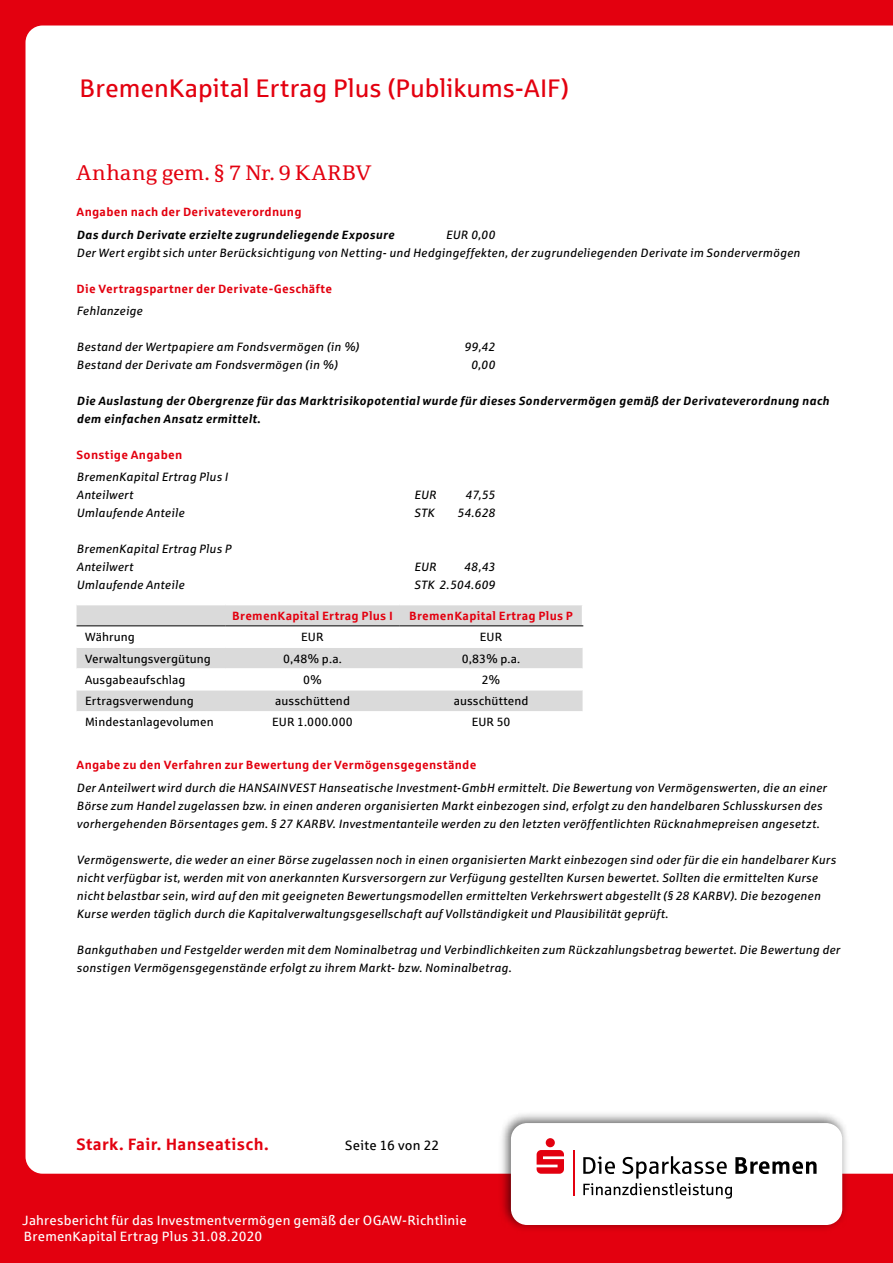
<style>
.page{position:relative;width:893px;height:1263px;background:#e3000f}
.page>*{position:absolute;margin:0;border:0;box-sizing:border-box;transform-origin:0 0}
.t1{font:25.5px "Sparkasse Rg";color:#e3000f}
.t2{font:21px "Sparkasse Serif";letter-spacing:.01em;color:#e3000f}
.t3{font:700 16.5px "Sparkasse Rg";letter-spacing:.015em;color:#e3000f}
.t4{font:13.5px/16.2px "Sparkasse Rg";letter-spacing:.015em;color:#fff}
.t5{font:13.5px "Sparkasse Rg";letter-spacing:.015em;color:#000}
.t6{font:italic 12px/18px "Sparkasse Rg";letter-spacing:.02em;color:#000}
.t7{font:700 12px "Sparkasse Rg";letter-spacing:.025em;color:#e3000f}
.t8{font:italic 700 12px/18px "Sparkasse Rg";letter-spacing:.02em;color:#000}
.t9{font:12px "Sparkasse Rg";letter-spacing:.01em;color:#000}
</style>
<div class="page">
<div style="left:26px;top:26px;width:867px;height:1148px;background:#fff"></div>
<img style="left:496px;top:1108px;width:357px;height:121px">
<div style="left:511px;top:1123px;width:331px;height:102px;background:#fff;border-radius:16px"></div>
<div style="left:546px;top:1138px;width:9px;height:9px;background:#e3000f;border-radius:50%"></div>
<svg style="left:537px;top:1150px;width:27px;height:24px"></svg>
<svg style="left:583px;top:1156px;width:233px;height:42px"></svg>
<hr style="left:573px;top:1150px;width:2px;height:45px;background:#e3000f">
<div style="left:77px;top:605px;width:505px;height:20px;background:#dadada"></div>
<svg style="left:77px;top:626px;width:506px;height:106px;background:#efefef"></svg>
<hr style="left:77px;top:647px;width:148px;height:1px;background:#fff">
<hr style="left:77px;top:668px;width:148px;height:1px;background:#fff">
<hr style="left:77px;top:690px;width:148px;height:1px;background:#fff">
<hr style="left:225px;top:647px;width:175px;height:1px;background:#fff">
<hr style="left:400px;top:647px;width:183px;height:1px;background:#fff">
<hr style="left:225px;top:668px;width:175px;height:1px;background:#fff">
<hr style="left:400px;top:668px;width:183px;height:1px;background:#fff">
<hr style="left:225px;top:690px;width:175px;height:1px;background:#fff">
<hr style="left:400px;top:690px;width:183px;height:1px;background:#fff">
<hr style="left:77px;top:604px;width:148px;height:1px;background:#fff">
<hr style="left:225px;top:604px;width:175px;height:1px;background:#fff">
<hr style="left:400px;top:604px;width:183px;height:1px;background:#fff">
<svg style="left:582px;top:605px;width:1px;height:20px"></svg>
<hr style="left:77px;top:625px;width:148px;height:1px;background:#000">
<hr style="left:225px;top:625px;width:175px;height:1px;background:#000">
<hr style="left:400px;top:625px;width:183px;height:1px;background:#000">
<h1 class="t1" style="left:80px;top:72px;width:491px">BremenKapital Ertrag Plus (Publikums-AIF)</h1>
<h2 class="t2" style="left:77px;top:160px;width:296px">Anhang gem. § 7 Nr. 9 KARBV</h2>
<p class="t7" style="left:77px;top:205px;width:227px">Angaben nach der Derivateverordnung</p>
<p class="t8" style="left:77px;top:225px;width:319px">Das durch Derivate erzielte zugrundeliegende Exposure</p>
<p class="t6" style="left:77px;top:225px;width:725px;text-indent:369px">EUR 0,00<br>Der Wert ergibt sich unter Berücksichtigung von Netting- und Hedgingeffekten, der zugrundeliegenden Derivate im Sondervermögen</p>
<p class="t7" style="left:77px;top:281px;width:257px">Die Vertragspartner der Derivate-Geschäfte</p>
<p class="t6" style="left:77px;top:301px;width:68px">Fehlanzeige</p>
<p class="t6" style="left:77px;top:337px;width:284px">Bestand der Wertpapiere am Fondsvermögen (in %)</p>
<p class="t6" style="left:464px;top:337px;width:32px">99,42</p>
<p class="t6" style="left:77px;top:355px;width:263px">Bestand der Derivate am Fondsvermögen (in %)</p>
<p class="t6" style="left:471px;top:355px;width:26px">0,00</p>
<p class="t8" style="left:77px;top:391px;width:754px">Die Auslastung der Obergrenze für das Marktrisikopotential wurde für dieses Sondervermögen gemäß der Derivateverordnung nach dem einfachen Ansatz ermittelt.</p>
<p class="t7" style="left:77px;top:447px;width:107px">Sonstige Angaben</p>
<p class="t6" style="left:77px;top:468px;width:153px">BremenKapital Ertrag Plus I<br>Anteilwert</p>
<p class="t6" style="left:414px;top:486px;width:24px">EUR</p>
<p class="t6" style="left:465px;top:486px;width:31px">47,55</p>
<p class="t6" style="left:77px;top:504px;width:109px">Umlaufende Anteile</p>
<p class="t6" style="left:414px;top:504px;width:22px">STK</p>
<p class="t6" style="left:457px;top:504px;width:40px">54.628</p>
<p class="t6" style="left:77px;top:540px;width:156px">BremenKapital Ertrag Plus P<br>Anteilwert</p>
<p class="t6" style="left:414px;top:558px;width:24px">EUR</p>
<p class="t6" style="left:464px;top:558px;width:33px">48,43</p>
<p class="t6" style="left:77px;top:576px;width:109px">Umlaufende Anteile</p>
<p class="t6" style="left:414px;top:576px;width:82px">STK 2.504.609</p>
<p class="t7" style="left:232px;top:608px;width:162px">BremenKapital Ertrag Plus I</p>
<p class="t7" style="left:409px;top:608px;width:166px">BremenKapital Ertrag Plus P</p>
<p class="t9" style="left:85px;top:630px;width:51px">Währung</p>
<p class="t9" style="left:301px;top:630px;width:24px">EUR</p>
<p class="t9" style="left:480px;top:630px;width:24px">EUR</p>
<p class="t9" style="left:85px;top:651px;width:127px">Verwaltungsvergütung</p>
<p class="t9" style="left:283px;top:651px;width:60px">0,48% p.a.</p>
<p class="t9" style="left:462px;top:651px;width:60px">0,83% p.a.</p>
<p class="t9" style="left:85px;top:672px;width:102px">Ausgabeaufschlag</p>
<p class="t9" style="left:303px;top:672px;width:20px">0%</p>
<p class="t9" style="left:482px;top:672px;width:20px">2%</p>
<p class="t9" style="left:85px;top:694px;width:110px">Ertragsverwendung</p>
<p class="t9" style="left:275px;top:694px;width:76px">ausschüttend</p>
<p class="t9" style="left:454px;top:694px;width:76px">ausschüttend</p>
<p class="t9" style="left:85px;top:715px;width:130px">Mindestanlagevolumen</p>
<p class="t9" style="left:272px;top:715px;width:82px">EUR 1.000.000</p>
<p class="t9" style="left:472px;top:715px;width:40px">EUR 50</p>
<p class="t7" style="left:77px;top:757px;width:401px">Angabe zu den Verfahren zur Bewertung der Vermögensgegenstände</p>
<p class="t6" style="left:77px;top:778px;width:752px">Der Anteilwert wird durch die HANSAINVEST Hanseatische Investment-GmbH ermittelt. Die Bewertung von Vermögenswerten, die an einer<br>Börse zum Handel zugelassen bzw. in einen anderen organisierten Markt einbezogen sind, erfolgt zu den handelbaren Schlusskursen des vorhergehenden Börsentages gem. § 27 KARBV. Investmentanteile werden zu den letzten veröffentlichten Rücknahmepreisen angesetzt.</p>
<p class="t6" style="left:77px;top:850px;width:761px">Vermögenswerte, die weder an einer Börse zugelassen noch in einen organisierten Markt einbezogen sind oder für die ein handelbarer Kurs nicht verfügbar ist, werden mit von anerkannten Kursversorgern zur Verfügung gestellten Kursen bewertet. Sollten die ermittelten Kurse nicht belastbar sein, wird auf den mit geeigneten Bewertungsmodellen ermittelten Verkehrswert abgestellt (§ 28 KARBV). Die bezogenen Kurse werden täglich durch die Kapitalverwaltungsgesellschaft auf Vollständigkeit und Plausibilität geprüft.</p>
<p class="t6" style="left:77px;top:940px;width:765px">Bankguthaben und Festgelder werden mit dem Nominalbetrag und Verbindlichkeiten zum Rückzahlungsbetrag bewertet. Die Bewertung der sonstigen Vermögensgegenstände erfolgt zu ihrem Markt- bzw. Nominalbetrag.</p>
<h3 class="t3" style="left:76px;top:1133px;width:194px">Stark. Fair. Hanseatisch.</h3>
<p class="t5" style="left:345px;top:1137px;width:96px">Seite 16 von 22</p>
<p class="t4" style="left:22px;top:1212px;width:446px">Jahresbericht für das Investmentvermögen gemäß der OGAW-Richtlinie<br>BremenKapital Ertrag Plus 31.08.2020</p>
</div>
